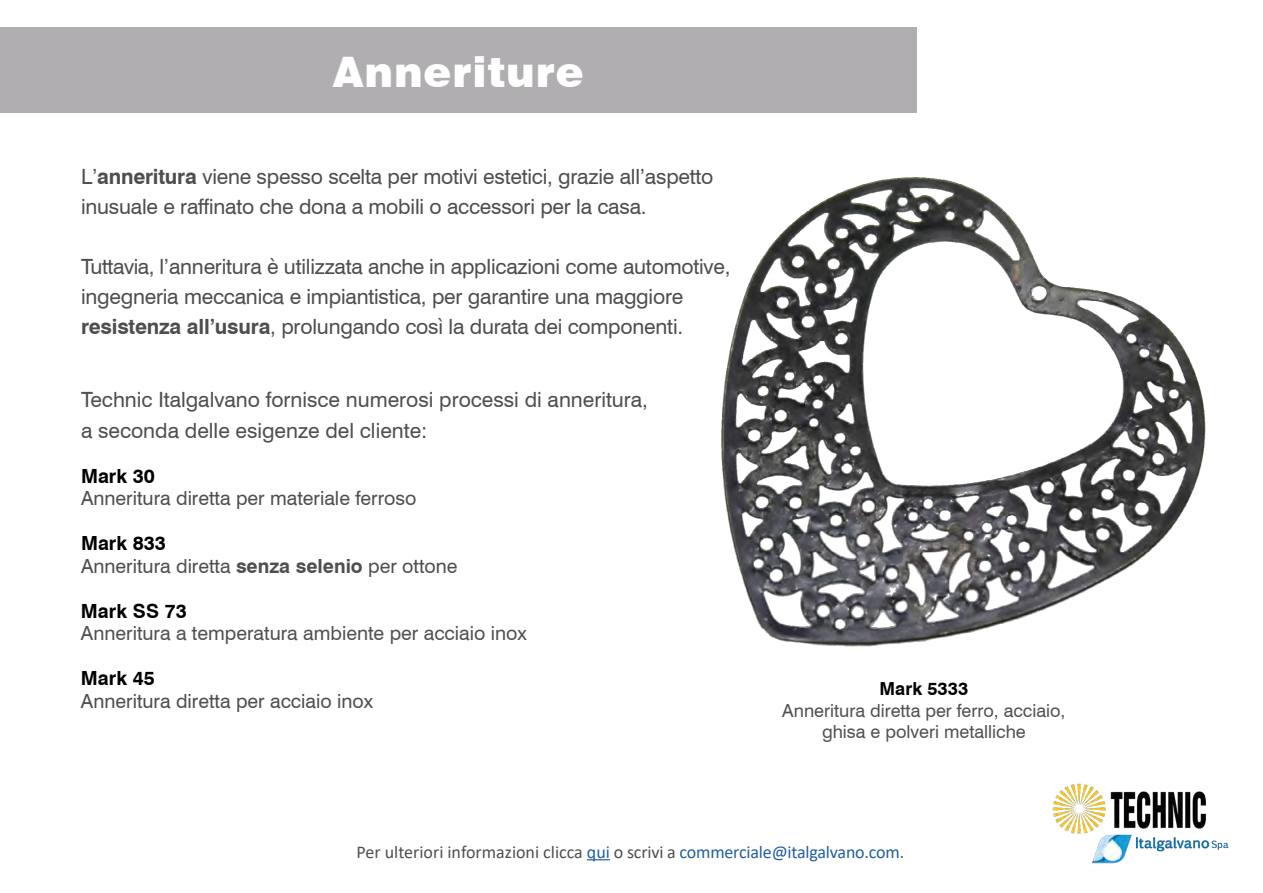
<style>
.page{position:relative;width:1263px;height:893px;background:#fff}
.page>*{position:absolute;margin:0;border:0;box-sizing:border-box;transform-origin:0 0}
.t1{font:900 42px "Swiss 721 BT";letter-spacing:.02em;color:#fff}
.t2{font:21px/30px "Swiss 721 BT";letter-spacing:-.01em;color:#4e4e4f}
.t3{font:21px/30px "Swiss 721 BT";color:#4f4e50}
.t4{font:19.5px/22.5px "Swiss 721 BT";color:#4f4e50}
.t5{font:19.5px/22.5px "Swiss 721 BT";color:#4f4f50}
.t6{font:19.5px "Swiss 721 BT";color:#525151}
.t7{font:700 19.5px "Swiss 721 BT";color:#000}
.t8{font:18px "Calibri";letter-spacing:-.01em;color:#4f4e50}
.t9{font:18px/21.6px "Swiss 721 BT";color:#525151;text-align:center}
.t10{font:700 18px "Swiss 721 BT";color:#000}
.s1{font-weight:700}
.s2{font-weight:700;color:#000}
.s3{color:#4f4f50}
.s4{color:#215e9e}
.s5{color:#4e4e4f}
.s6{color:#225e9f}
</style>
<div class="page">
<div style="left:0;top:27px;width:917px;height:85px;background:#b1aeb2"></div>
<img style="left:721px;top:177px;width:485px;height:470px">
<img style="left:1052px;top:783px;width:177px;height:81px">
<svg style="left:587px;top:859px;width:23px;height:1px"></svg>
<h1 class="t1" style="left:333px;top:46px;width:253px">Anneriture</h1>
<p class="t2" style="left:81px;top:161px;width:634px">L’<span class="s1">anneritura</span> viene spesso scelta per motivi estetici, grazie all’aspetto inusuale e raffinato che dona a mobili o accessori per la casa.</p>
<p class="t2" style="left:81px;top:251px;width:651px">Tuttavia, l’anneritura è utilizzata anche in applicazioni come automotive, ingegneria meccanica e impiantistica, per garantire una maggiore <span class="s1">resistenza all’usura</span>, prolungando così la durata dei componenti.</p>
<p class="t3" style="left:81px;top:384px;width:568px">Technic Italgalvano fornisce numerosi processi di anneritura, a seconda delle esigenze del cliente:</p>
<p class="t4" style="left:81px;top:464px;width:337px"><span class="s2">Mark 30<br></span>Ann<span class="s3">eritura</span> diretta per materiale ferroso</p>
<p class="t5" style="left:81px;top:531px;width:378px"><span class="s2">Mark 833<br></span>Anneritura diretta <span class="s1">senza selenio</span> per ottone</p>
<p class="t7" style="left:81px;top:597px;width:107px">Mark SS 73</p>
<p class="t6" style="left:81px;top:620px;width:447px">Anneritura a temperatura ambiente per acciaio inox</p>
<p class="t7" style="left:81px;top:665px;width:75px">Mark 45</p>
<p class="t4" style="left:81px;top:689px;width:294px">Anneritura diretta per acciaio inox</p>
<p class="t10" style="left:880px;top:676px;width:90px">Mark 5333</p>
<p class="t9" style="left:782px;top:699px;width:285px">Anneritura diretta per ferro, acciaio, ghisa e polveri metalliche</p>
<p class="t8" style="left:356px;top:839px;width:549px">Per ulteriori informazioni clicca <span class="s4">qui</span> <span class="s5">o scrivi a</span> <span class="s6">commerciale@italgalvano.com</span><span class="s5">.</span></p>
</div>
